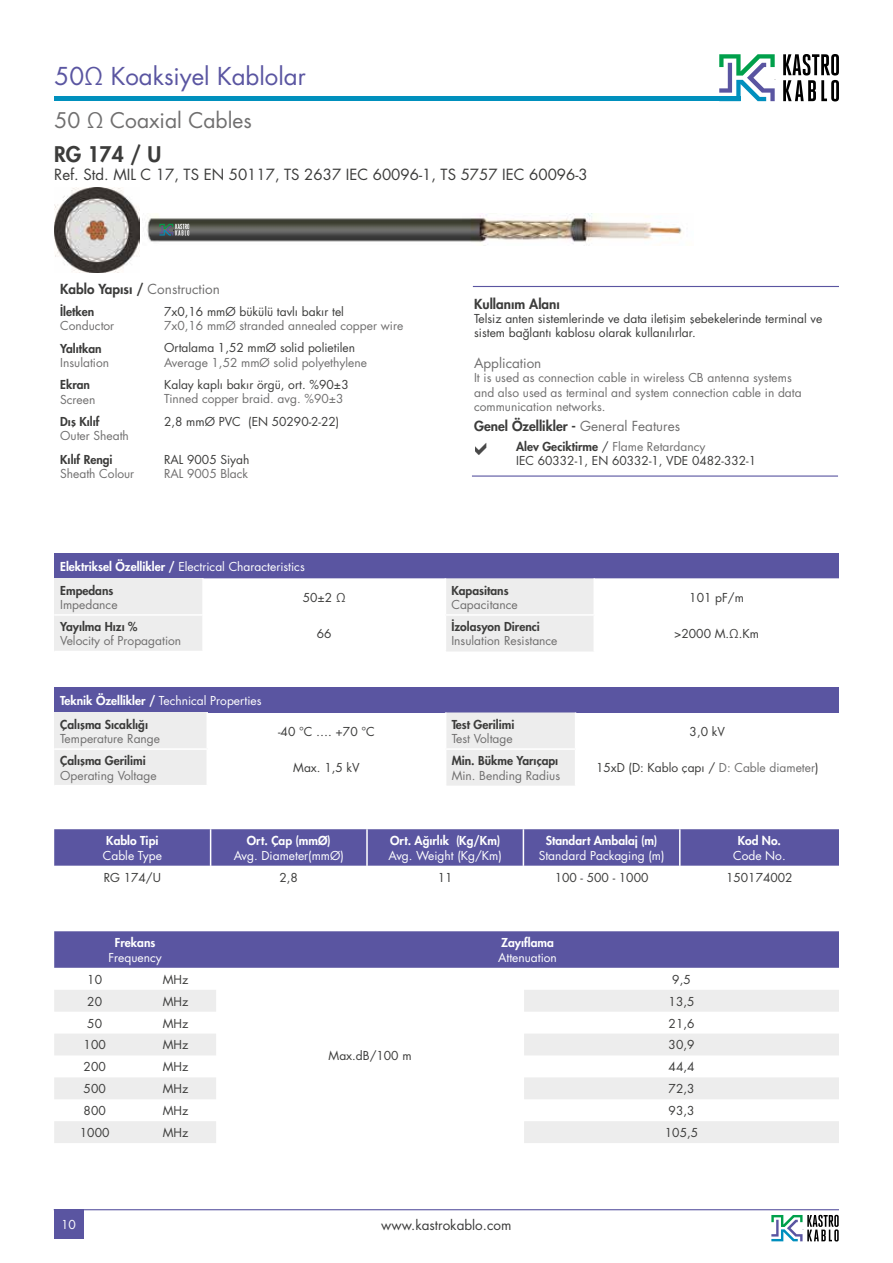
<style>
.page{position:relative;width:893px;height:1263px;background:#fff}
.page>*{position:absolute;margin:0;border:0;box-sizing:border-box;transform-origin:0 0}
.t1{font:24px "Futura";color:#5a55a1}
.t2{font:21px "Futura";color:#706f6f}
.t3{font:800 21px "Futura";color:#3c3c3b}
.t4{font:15px "Futura";color:#3c3c3b}
.t5{font:800 13.5px "Futura";color:#3c3c3b}
.t6{font:13.5px "Futura";color:#3c3c3b}
.t7{font:13.5px "Futura";color:#706f6f}
.t8{font:12px/14.4px "Futura";color:#3c3c3b}
.t9{font:12px/14.4px "Futura";color:#706f6f}
.t10{font:12px/23.9px "Futura";color:#fff}
.t11{font:800 12px "Futura";color:#3c3c3b}
.t12{font:800 12px "Futura";color:#fff}
.s1{color:#fff}
.s2{font-weight:400;color:#706f6f}
.s3{font-weight:800}
.s4{color:#706f6f}
.s5{font-weight:800;color:#3c3c3b}
</style>
<div class="page">
<div style="left:54px;top:1209px;width:29px;height:30px;background:#5a55a1"></div>
<hr style="left:54px;top:1209px;width:785px;height:1px;background:#5a55a1">
<svg style="left:834px;top:1215px;width:5px;height:12px"></svg>
<svg style="left:771px;top:1215px;width:66px;height:26px"></svg>
<svg style="left:834px;top:1229px;width:5px;height:12px"></svg>
<svg style="left:719px;top:54px;width:56px;height:47px"></svg>
<svg style="left:783px;top:54px;width:56px;height:47px"></svg>
<div style="left:54px;top:96px;width:686px;height:5px;background:#0090bd"></div>
<div style="left:54px;top:553px;width:785px;height:25px;background:#5a55a1"></div>
<div style="left:54px;top:578px;width:149px;height:37px;background:#ededed"></div>
<svg style="left:204px;top:578px;width:635px;height:1px"></svg>
<div style="left:446px;top:578px;width:147px;height:73px;background:#ededed"></div>
<div style="left:54px;top:615px;width:149px;height:36px;background:#ededed"></div>
<hr style="left:202px;top:578px;width:2px;height:36px;background:#fff">
<hr style="left:445px;top:578px;width:1px;height:36px;background:#fff">
<hr style="left:593px;top:578px;width:2px;height:36px;background:#fff">
<hr style="left:54px;top:614px;width:149px;height:2px;background:#fff">
<hr style="left:202px;top:616px;width:2px;height:35px;background:#fff">
<hr style="left:445px;top:614px;width:149px;height:2px;background:#fff">
<div style="left:54px;top:687px;width:785px;height:25px;background:#5a55a1"></div>
<svg style="left:54px;top:712px;width:521px;height:74px"></svg>
<hr style="left:54px;top:785px;width:153px;height:1px;background:#fff">
<hr style="left:207px;top:785px;width:239px;height:1px;background:#fff">
<hr style="left:445px;top:712px;width:1px;height:36px;background:#fff">
<hr style="left:207px;top:748px;width:239px;height:2px;background:#fff">
<hr style="left:207px;top:750px;width:1px;height:35px;background:#fff">
<hr style="left:446px;top:748px;width:130px;height:2px;background:#fff">
<hr style="left:445px;top:750px;width:1px;height:35px;background:#fff">
<hr style="left:207px;top:712px;width:1px;height:36px;background:#fff">
<hr style="left:54px;top:748px;width:153px;height:2px;background:#fff">
<div style="left:54px;top:829px;width:785px;height:37px;background:#5a55a1"></div>
<hr style="left:210px;top:829px;width:1px;height:37px;background:#fff">
<hr style="left:366px;top:829px;width:2px;height:37px;background:#fff">
<hr style="left:523px;top:829px;width:1px;height:37px;background:#fff">
<hr style="left:679px;top:829px;width:2px;height:37px;background:#fff">
<div style="left:54px;top:931px;width:785px;height:37px;background:#5a55a1"></div>
<svg style="left:54px;top:990px;width:785px;height:153px"></svg>
<img style="left:142px;top:214px;width:540px;height:32px">
<img style="left:54px;top:187px;width:85px;height:85px">
<hr style="left:472px;top:475px;width:366px;height:2px;background:#5a55a1">
<hr style="left:473px;top:286px;width:366px;height:1px;background:#5a55a1">
<svg style="left:159px;top:224px;width:30px;height:11px"></svg>
<h1 class="t1" style="left:55px;top:61px;width:280px">50Ω Koaksiyel Kablolar<span class="s1">lar</span></h1>
<h2 class="t2" style="left:55px;top:107px;width:199px">50 Ω Coaxial Cables</h2>
<h2 class="t3" style="left:54px;top:141px;width:109px">RG 174 / U</h2>
<p class="t4" style="left:54px;top:165px;width:535px">Ref. Std. MIL C 17, TS EN 50117, TS 2637 IEC 60096-1, TS 5757 IEC 60096-3</p>
<p class="t5" style="left:60px;top:280px;width:161px">Kablo Yapısı / <span class="s2">Construction</span></p>
<p class="t11" style="left:60px;top:304px;width:36px">İletken</p>
<p class="t9" style="left:60px;top:319px;width:56px">Conductor</p>
<p class="t8" style="left:164px;top:304px;width:181px">7x0,16 mmØ bükülü tavlı bakır tel</p>
<p class="t9" style="left:164px;top:319px;width:241px">7x0,16 mmØ stranded annealed copper wire</p>
<p class="t11" style="left:60px;top:340px;width:43px">Yalıtkan</p>
<p class="t9" style="left:60px;top:356px;width:50px">Insulation</p>
<p class="t8" style="left:164px;top:341px;width:193px">Ortalama 1,52 mmØ solid polietilen</p>
<p class="t9" style="left:164px;top:355px;width:204px">Average 1,52 mmØ solid polyethylene</p>
<p class="t11" style="left:60px;top:377px;width:31px">Ekran</p>
<p class="t9" style="left:60px;top:392px;width:37px">Screen</p>
<p class="t8" style="left:164px;top:377px;width:186px">Kalay kaplı bakır örgü, ort. %90±3</p>
<p class="t9" style="left:164px;top:392px;width:181px">Tinned copper braid. avg. %90±3</p>
<p class="t11" style="left:60px;top:413px;width:41px">Dış Kılıf</p>
<p class="t9" style="left:60px;top:429px;width:70px">Outer Sheath</p>
<p class="t8" style="left:164px;top:414px;width:177px">2,8 mmØ PVC (EN 50290-2-22)</p>
<p class="t11" style="left:60px;top:452px;width:54px">Kılıf Rengi</p>
<p class="t9" style="left:60px;top:467px;width:76px">Sheath Colour</p>
<p class="t8" style="left:164px;top:452px;width:87px">RAL 9005 Siyah</p>
<p class="t9" style="left:164px;top:467px;width:86px">RAL 9005 Black</p>
<p class="t5" style="left:474px;top:295px;width:87px">Kullanım Alanı</p>
<p class="t8" style="left:474px;top:312px;width:350px">Telsiz anten sistemlerinde ve data iletişim şebekelerinde terminal ve sistem bağlantı kablosu olarak kullanılırlar.</p>
<p class="t7" style="left:474px;top:354px;width:69px">Application</p>
<p class="t9" style="left:474px;top:371px;width:329px">It is used as connection cable in wireless CB antenna systems and also used as terminal and system connection cable in data communication networks.</p>
<p class="t8" style="left:516px;top:439px;width:242px"><span class="s3">Alev Geciktirme</span> / <span class="s4">Flame Retardancy<br></span>IEC 60332-1, EN 60332-1, VDE 0482-332-1</p>
<p class="t5" style="left:474px;top:417px;width:207px">Genel Özellikler - <span class="s2">General Features</span></p>
<p class="t10" style="left:60px;top:554px;width:246px"><span class="s3">Elektriksel Özellikler /</span> Electrical Characteristics<br><span class="s5">Empedans</span></p>
<p class="t9" style="left:60px;top:597px;width:59px">Impedance</p>
<p class="t8" style="left:303px;top:590px;width:44px">50±2 Ω</p>
<p class="t11" style="left:451px;top:582px;width:59px">Kapasitans</p>
<p class="t9" style="left:451px;top:597px;width:68px">Capacitance</p>
<p class="t11" style="left:60px;top:619px;width:79px">Yayılma Hızı %</p>
<p class="t9" style="left:60px;top:634px;width:122px">Velocity of Propagation</p>
<p class="t8" style="left:317px;top:627px;width:16px">66</p>
<p class="t11" style="left:451px;top:619px;width:90px">İzolasyon Direnci</p>
<p class="t9" style="left:451px;top:634px;width:108px">Insulation Resistance</p>
<p class="t10" style="left:60px;top:689px;width:203px"><span class="s3">Teknik Özellikler /</span> Technical Properties<br><span class="s5">Çalışma Sıcaklığı</span></p>
<p class="t9" style="left:60px;top:732px;width:101px">Temperature Range</p>
<p class="t11" style="left:60px;top:753px;width:87px">Çalışma Gerilimi</p>
<p class="t9" style="left:60px;top:768px;width:98px">Operating Voltage</p>
<p class="t8" style="left:278px;top:724px;width:98px">-40 °C …. +70 °C</p>
<p class="t8" style="left:293px;top:761px;width:68px">Max. 1,5 kV</p>
<p class="t11" style="left:452px;top:716px;width:64px">Test Gerilimi</p>
<p class="t9" style="left:452px;top:732px;width:63px">Test Voltage</p>
<p class="t11" style="left:452px;top:753px;width:108px">Min. Bükme Yarıçapı</p>
<p class="t9" style="left:452px;top:768px;width:110px">Min. Bending Radius</p>
<p class="t8" style="left:689px;top:590px;width:56px">101 pF/m</p>
<p class="t8" style="left:674px;top:627px;width:86px">&gt;2000 M.Ω.Km</p>
<p class="t8" style="left:690px;top:724px;width:37px">3,0 kV</p>
<p class="t8" style="left:596px;top:761px;width:224px">15xD (D: Kablo çapı / <span class="s4">D: Cable diameter</span>)</p>
<p class="t12" style="left:106px;top:833px;width:54px">Kablo Tipi</p>
<p class="t10" style="left:103px;top:844px;width:61px">Cable Type</p>
<p class="t12" style="left:247px;top:833px;width:85px">Ort. Çap (mmØ)</p>
<p class="t10" style="left:234px;top:844px;width:112px">Avg. Diameter(mmØ)</p>
<p class="t12" style="left:390px;top:833px;width:112px">Ort. Ağırlık (Kg/Km)</p>
<p class="t10" style="left:388px;top:844px;width:115px">Avg. Weight (Kg/Km)</p>
<p class="t12" style="left:546px;top:833px;width:113px">Standart Ambalaj (m)</p>
<p class="t10" style="left:539px;top:844px;width:127px">Standard Packaging (m)</p>
<p class="t12" style="left:738px;top:833px;width:45px">Kod No.</p>
<p class="t10" style="left:733px;top:844px;width:54px">Code No.</p>
<p class="t8" style="left:104px;top:870px;width:59px">RG 174/U</p>
<p class="t8" style="left:280px;top:870px;width:20px">2,8</p>
<p class="t8" style="left:438px;top:870px;width:16px">11</p>
<p class="t8" style="left:555px;top:870px;width:95px">100 - 500 - 1000</p>
<p class="t8" style="left:726px;top:870px;width:68px">150174002</p>
<p class="t12" style="left:115px;top:935px;width:42px">Frekans</p>
<p class="t10" style="left:109px;top:946px;width:55px">Frequency</p>
<p class="t8" style="left:87px;top:972px;width:16px">10</p>
<p class="t8" style="left:163px;top:972px;width:27px">MHz</p>
<p class="t12" style="left:501px;top:935px;width:54px">Zayıflama</p>
<p class="t10" style="left:498px;top:946px;width:60px">Attenuation</p>
<p class="t8" style="left:672px;top:972px;width:20px">9,5</p>
<p class="t8" style="left:87px;top:994px;width:16px">20</p>
<p class="t8" style="left:163px;top:994px;width:27px">MHz</p>
<p class="t8" style="left:669px;top:994px;width:27px">13,5</p>
<p class="t8" style="left:87px;top:1016px;width:16px">50</p>
<p class="t8" style="left:163px;top:1016px;width:27px">MHz</p>
<p class="t8" style="left:669px;top:1016px;width:27px">21,6</p>
<p class="t8" style="left:84px;top:1038px;width:24px">100</p>
<p class="t8" style="left:163px;top:1038px;width:27px">MHz</p>
<p class="t8" style="left:669px;top:1038px;width:27px">30,9</p>
<p class="t8" style="left:84px;top:1060px;width:24px">200</p>
<p class="t8" style="left:163px;top:1060px;width:27px">MHz</p>
<p class="t8" style="left:669px;top:1060px;width:27px">44,4</p>
<p class="t8" style="left:84px;top:1082px;width:24px">500</p>
<p class="t8" style="left:163px;top:1082px;width:27px">MHz</p>
<p class="t8" style="left:669px;top:1082px;width:27px">72,3</p>
<p class="t8" style="left:84px;top:1104px;width:24px">800</p>
<p class="t8" style="left:163px;top:1104px;width:27px">MHz</p>
<p class="t8" style="left:669px;top:1104px;width:27px">93,3</p>
<p class="t8" style="left:80px;top:1125px;width:31px">1000</p>
<p class="t8" style="left:163px;top:1125px;width:27px">MHz</p>
<p class="t8" style="left:665px;top:1125px;width:35px">105,5</p>
<p class="t8" style="left:329px;top:1049px;width:85px">Max.dB/100 m</p>
<p class="t10" style="left:61px;top:1212px;width:16px">10</p>
<p class="t6" style="left:381px;top:1217px;width:132px">www.kastrokablo.com</p>
</div>
